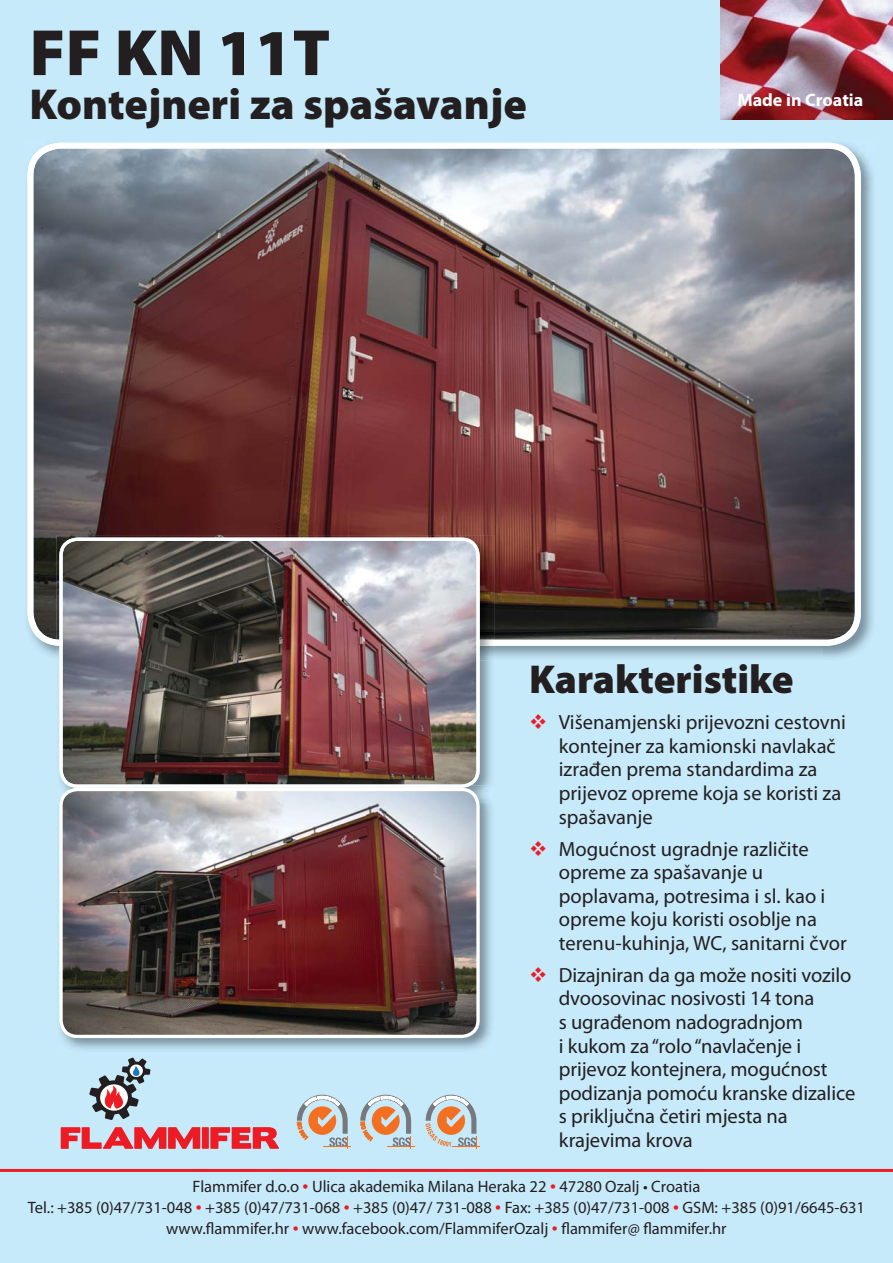
<style>
.page{position:relative;width:893px;height:1263px;background:#fff}
.page>*{position:absolute;margin:0;border:0;box-sizing:border-box;transform-origin:0 0}
.t1{font:900 66px "Myriad Pro";color:#231f20}
.t2{font:900 43.5px "Myriad Pro";color:#231f20}
.t3{font:900 40.5px "Myriad Pro";color:#231f20}
.t4{font:20.55px/23.5px "Myriad Pro";color:#231f20}
.t5{font:700 18px "Myriad Pro";color:#fff}
.t6{font:16.5px/21px "Myriad Pro";color:#231f20;text-align:center}
.s1{font-size:21px;color:#ed1c24}
</style>
<div class="page">
<div style="left:0;top:0;width:892px;height:1263px;background:#c7eafb"></div>
<hr style="left:0;top:1169px;width:892px;height:3px;background:#ed1c24">
<svg style="left:61px;top:1127px;width:218px;height:22px"></svg>
<svg style="left:89px;top:1057px;width:61px;height:63px"></svg>
<svg style="left:360px;top:1095px;width:54px;height:54px"></svg>
<svg style="left:297px;top:1095px;width:54px;height:54px"></svg>
<svg style="left:425px;top:1095px;width:54px;height:54px"></svg>
<img style="left:26px;top:142px;width:848px;height:50px">
<img style="left:38px;top:646px;width:19px;height:11px">
<img style="left:822px;top:192px;width:51px;height:466px">
<img style="left:27px;top:143px;width:833px;height:503px">
<img style="left:57px;top:535px;width:437px;height:250px">
<img style="left:59px;top:538px;width:420px;height:247px">
<img style="left:59px;top:785px;width:433px;height:265px">
<img style="left:68px;top:785px;width:403px;height:3px">
<img style="left:61px;top:789px;width:417px;height:247px;border-radius:17px">
<div style="left:59px;top:788px;width:420px;height:250px;border:3px solid #fff;border-radius:17px"></div>
<img style="left:721px;top:0;width:171px;height:119px">
<h1 class="t1" style="left:30px;top:28px;width:302px">FF KN 11T</h1>
<h2 class="t2" style="left:30px;top:88px;width:499px">Kontejneri za spašavanje</h2>
<p class="t5" style="left:737px;top:93px;width:127px">Made in Croatia</p>
<h3 class="t3" style="left:529px;top:664px;width:266px">Karakteristike</h3>
<p class="t4" style="left:559px;top:713px;width:288px">Višenamjenski prijevozni cestovni kontejner za kamionski navlakač izrađen prema standardima za prijevoz opreme koja se koristi za spašavanje</p>
<p class="t4" style="left:559px;top:839px;width:289px">Mogućnost ugradnje različite opreme za spašavanje u poplavama, potresima i sl. kao i opreme koju koristi osoblje na terenu-kuhinja, WC, sanitarni čvor</p>
<p class="t4" style="left:559px;top:965px;width:298px">Dizajniran da ga može nositi vozilo dvoosovinac nosivosti 14 tona<br>s ugrađenom nadogradnjom<br>i kukom za “rolo “navlačenje i prijevoz kontejnera, mogućnost podizanja pomoću kranske dizalice s priključna četiri mjesta na krajevima krova</p>
<p class="t6" style="left:28px;top:1177px;width:838px">Flammifer d.o.o <span class="s1">•</span> Ulica akademika Milana Heraka 22 <span class="s1">•</span> 47280 Ozalj • Croatia<br>Tel.: +385 (0)47/731-048 <span class="s1">•</span> +385 (0)47/731-068 <span class="s1">•</span> +385 (0)47/ 731-088 <span class="s1">•</span> Fax: +385 (0)47/731-008 <span class="s1">•</span> GSM: +385 (0)91/6645-631 www.flammifer.hr <span class="s1">•</span> www.facebook.com/FlammiferOzalj <span class="s1">•</span> flammifer@ flammifer.hr</p>
</div>
